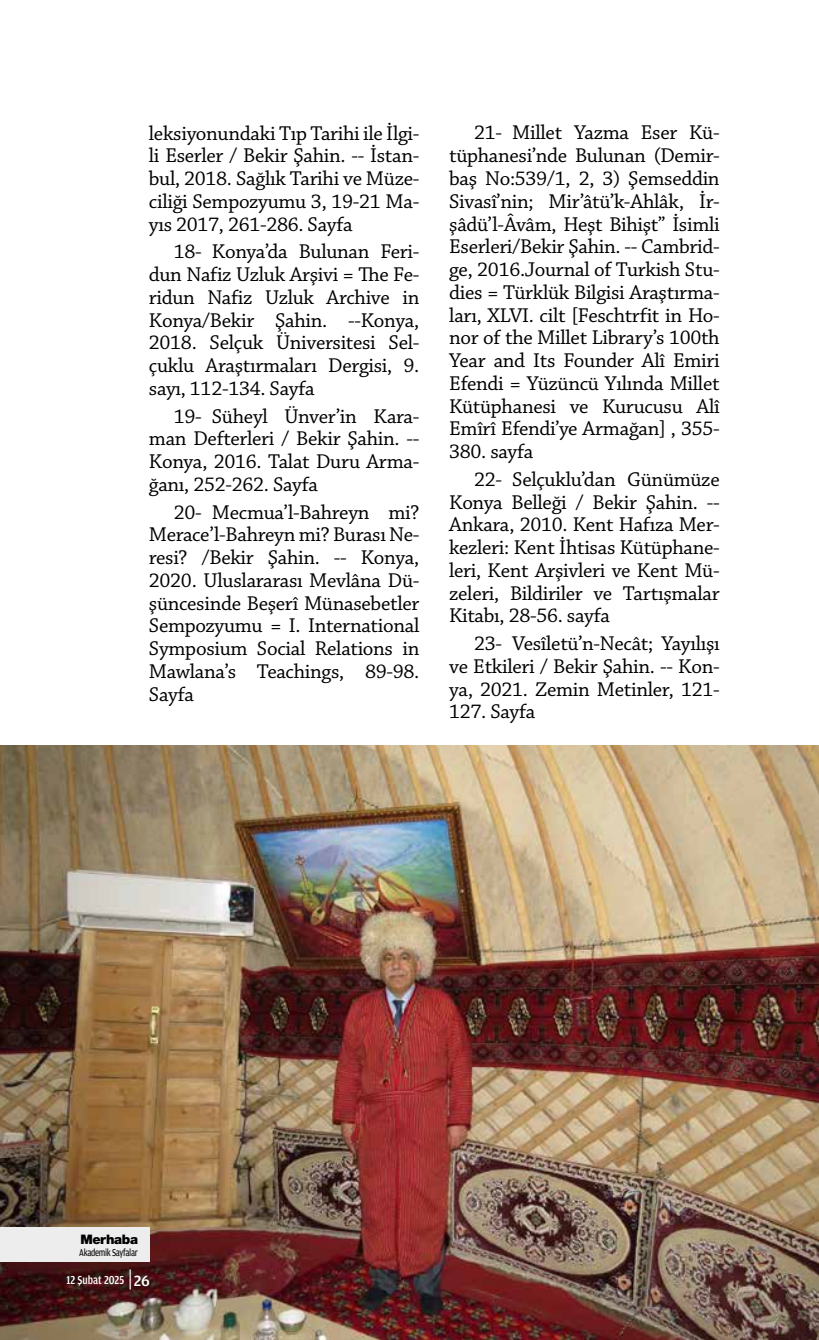
<style>
.page{position:relative;width:819px;height:1340px;background:#fff}
.page>*{position:absolute;margin:0;border:0;box-sizing:border-box;transform-origin:0 0}
.t1{font:21px/22.8px "Chaparral Pro";letter-spacing:-.015em;color:#000;text-align:justify}
.t2{font:900 13.12px "Helvetica Neue LT Pro";letter-spacing:-.03em;color:#000}
.t3{font:500 12.25px "Toprak Cond";color:#fff}
.t4{font:10.5px "Toprak";letter-spacing:-.04em;color:#000;scale:.8 1}
.s1{font-family:"Toprak";font-weight:300;font-size:24.5px}
.s2{font-family:"Toprak";font-size:15.75px}
</style>
<div class="page">
<img style="left:0;top:746px;width:819px;height:593px">
<div style="left:0;top:1227px;width:150px;height:35px;background:#ededed"></div>
<p class="t1" style="left:149px;top:122px;width:272px">leksiyonundaki Tıp Tarihi ile İlgi&shy;li Eserler / Bekir Şahin. -- İstan&shy;bul, 2018. Sağlık Tarihi ve Müze&shy;ciliği Sempozyumu 3, 19-21 Ma&shy;yıs 2017, 261-286. Sayfa</p>
<p class="t1" style="left:149px;top:241px;width:272px;text-indent:25px">18- Konya’da Bulunan Feri&shy;dun Nafiz Uzluk Arşivi = The Fe&shy;ridun Nafiz Uzluk Archive in Konya/Bekir Şahin. --Konya, 2018. Selçuk Üniversitesi Sel&shy;çuklu Araştırmaları Dergisi, 9. sayı, 112-134. Sayfa</p>
<p class="t1" style="left:149px;top:405px;width:272px;text-indent:25px">19- Süheyl Ünver’in Kara&shy;man Defterleri / Bekir Şahin. -- Konya, 2016. Talat Duru Arma&shy;ğanı, 252-262. Sayfa</p>
<p class="t1" style="left:149px;top:501px;width:272px;text-indent:25px">20- Mecmua’l-Bahreyn mi?<br>Merace’l-Bahreyn mi? Burası Ne&shy;resi? /Bekir Şahin. -- Konya, 2020. Uluslararası Mevlâna Dü&shy;şüncesinde Beşerî Münasebetler Sempozyumu = I. International Symposium Social Relations in Mawlana’s Teachings, 89-98.<br>Sayfa</p>
<p class="t1" style="left:449px;top:122px;width:272px;text-indent:25px">21- Millet Yazma Eser Kü&shy;tüphanesi’nde Bulunan (Demir&shy;baş No:539/1, 2, 3) Şemseddin Sivasî’nin; Mir’âtü’k-Ahlâk, İr&shy;şâdü’l-Âvâm, Heşt Bihişt” İsimli Eserleri/Bekir Şahin. -- Cambrid&shy;ge, 2016.Journal of Turkish Stu&shy;dies = Türklük Bilgisi Araştırma&shy;ları, XLVI. cilt [Feschtrfit in Ho&shy;nor of the Millet Library’s 100th Year and Its Founder Alî Emiri Efendi = Yüzüncü Yılında Millet Kütüphanesi ve Kurucusu Alî Emîrî Efendi’ye Armağan] , 355- 380. sayfa</p>
<p class="t1" style="left:449px;top:468px;width:272px;text-indent:25px">22- Selçuklu’dan Günümüze Konya Belleği / Bekir Şahin. -- Ankara, 2010. Kent Hafıza Mer&shy;kezleri: Kent İhtisas Kütüphane&shy;leri, Kent Arşivleri ve Kent Mü&shy;zeleri, Bildiriler ve Tartışmalar Kitabı, 28-56. sayfa</p>
<p class="t1" style="left:449px;top:633px;width:272px;text-indent:25px">23- Vesîletü’n-Necât; Yayılışı ve Etkileri / Bekir Şahin. -- Kon&shy;ya, 2021. Zemin Metinler, 121- 127. Sayfa</p>
<p class="t2" style="left:80px;top:1231px;width:59px">Merhaba</p>
<p class="t4" style="left:79px;top:1247px;width:75px">Akademik Sayfalar</p>
<p class="t3" style="left:67px;top:1273px;width:85px">12 Şubat 2025 <span class="s1">|</span><span class="s2">26</span></p>
</div>
